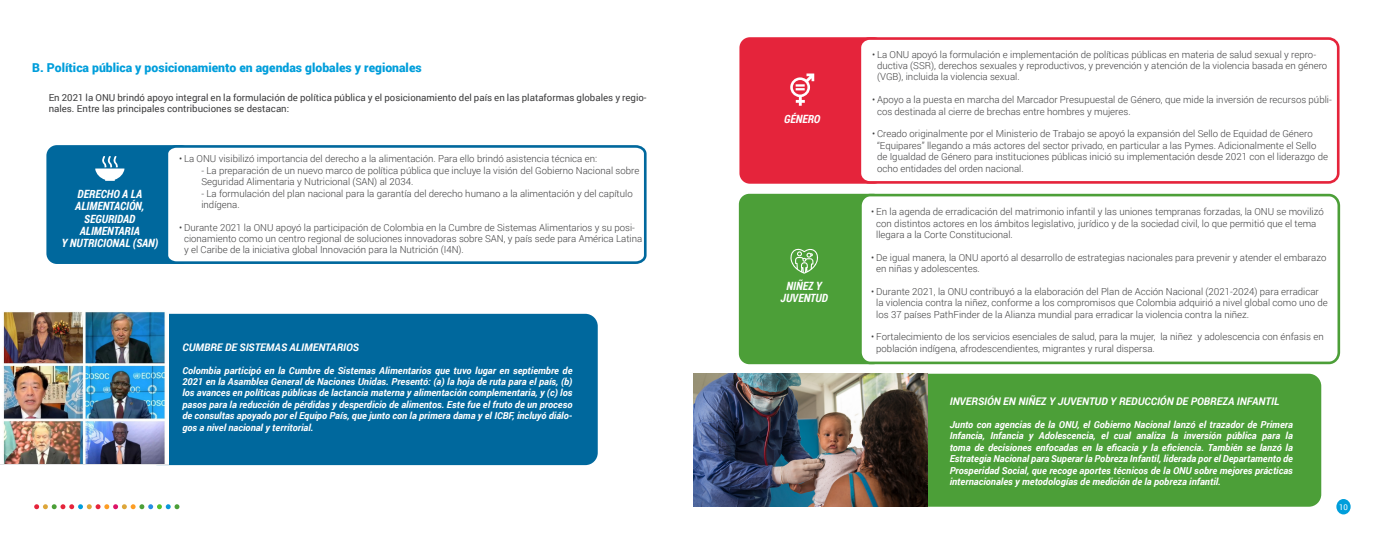
<style>
.page{position:relative;width:1386px;height:536px;background:#fff}
.page>*{position:absolute;margin:0;border:0;box-sizing:border-box;transform-origin:0 0}
.Sub_titulos{font:900 12.25px "Roboto";color:#009edb}
.Titulo_Box_Naranja{font:italic 700 11.38px "Roboto Condensed";color:#fff}
.Titulo_Box_Naranja-2{font:italic 700 10.5px "Roboto";color:#fff}
.Texto_Infografía{font:300 9.62px/11.4px "Roboto";color:#3e3e3f}
.Box_Naranja{font:italic 700 9.62px/11.4px "Roboto";color:#fff;text-align:justify}
.t1{font:9.62px/11.4px "Roboto";color:#3e3e3f}
.t2{font:7.88px "Roboto";color:#fff}
</style>
<div class="page">
<svg style="left:34px;top:504px;width:146px;height:5px"></svg>
<div style="left:1336px;top:499px;width:15px;height:15px;background:#009edb;border-radius:50%"></div>
<div style="left:145px;top:314px;width:453px;height:151px;background:#00689d;border-radius:12px"></div>
<img style="left:3px;top:311px;width:165px;height:152px">
<div style="left:46px;top:145px;width:145px;height:119px;background:#00689d;border-radius:10px"></div>
<svg style="left:164px;top:145px;width:483px;height:119px"></svg>
<div style="left:739px;top:37px;width:145px;height:147px;background:#e5243b;border-radius:10px"></div>
<div style="left:860px;top:39px;width:478px;height:143px;background:#fff;border-radius:9px"></div>
<div style="left:859px;top:37px;width:481px;height:147px;border:3px solid #e5243b;border-radius:9px"></div>
<div style="left:739px;top:194px;width:145px;height:170px;background:#4c9f38;border-radius:10px"></div>
<div style="left:860px;top:195px;width:479px;height:168px;background:#fff;border-radius:10px"></div>
<div style="left:859px;top:194px;width:481px;height:170px;border:3px solid #4c9f38;border-radius:10px"></div>
<div style="left:904px;top:373px;width:417px;height:133px;background:#4c9f38;border-radius:12px"></div>
<img style="left:693px;top:373px;width:235px;height:133px">
<svg style="left:790px;top:248px;width:28px;height:25px"></svg>
<svg style="left:95px;top:156px;width:30px;height:25px"></svg>
<svg style="left:790px;top:73px;width:24px;height:33px"></svg>
<p class="Sub_titulos" style="left:32px;top:59px;width:391px">B. Política pública y posicionamiento en agendas globales y regionales</p>
<p class="t1" style="left:49px;top:91px;width:599px">En 2021 la ONU brindó apoyo integral en la formulación de política pública y el posicionamiento del país en las plataformas globales y regio&shy;nales. Entre las principales contribuciones se destacan:</p>
<p class="Titulo_Box_Naranja" style="left:78px;top:186px;width:66px">DERECHO A LA</p>
<p class="Titulo_Box_Naranja" style="left:75px;top:198px;width:71px">ALIMENTACIÓN,</p>
<p class="Titulo_Box_Naranja" style="left:84px;top:211px;width:53px">SEGURIDAD</p>
<p class="Titulo_Box_Naranja" style="left:80px;top:223px;width:62px">ALIMENTARIA</p>
<p class="Titulo_Box_Naranja" style="left:61px;top:235px;width:98px">Y NUTRICIONAL (SAN)</p>
<p class="Texto_Infografía" style="left:179px;top:153px;width:420px">• La ONU visibilizó importancia del derecho a la alimentación. Para ello brindó asistencia técnica en:</p>
<p class="Texto_Infografía" style="left:201px;top:164px;width:439px">- La preparación de un nuevo marco de política pública que incluye la visión del Gobierno Nacional sobre<br>Seguridad Alimentaria y Nutricional (SAN) al 2034.</p>
<p class="Texto_Infografía" style="left:201px;top:187px;width:433px">- La formulación del plan nacional para la garantía del derecho humano a la alimentación y del capítulo indígena.</p>
<p class="Texto_Infografía" style="left:184px;top:221px;width:460px;text-indent:-5px">• Durante 2021 la ONU apoyó la participación de Colombia en la Cumbre de Sistemas Alimentarios y su posi&shy;cionamiento como un centro regional de soluciones innovadoras sobre SAN, y país sede para América Latina y el Caribe de la iniciativa global Innovación para la Nutrición (I4N).</p>
<p class="Titulo_Box_Naranja-2" style="left:182px;top:339px;width:178px">CUMBRE DE SISTEMAS ALIMENTARIOS</p>
<p class="Box_Naranja" style="left:182px;top:364px;width:392px">Colombia participó en la Cumbre de Sistemas Alimentarios que tuvo lugar en septiembre de 2021 en la Asamblea General de Naciones Unidas. Presentó: (a) la hoja de ruta para el país, (b) los avances en políticas públicas de lactancia materna y alimentación complementaria, y (c) los pasos para la reducción de pérdidas y desperdicio de alimentos. Este fue el fruto de un proceso de consultas apoyado por el Equipo País, que junto con la primera dama y el ICBF, incluyó diálo&shy;gos a nivel nacional y territorial.</p>
<p class="Titulo_Box_Naranja" style="left:784px;top:111px;width:38px">GÉNERO</p>
<p class="Titulo_Box_Naranja" style="left:787px;top:278px;width:37px">NIÑEZ Y</p>
<p class="Titulo_Box_Naranja" style="left:781px;top:290px;width:49px">JUVENTUD</p>
<p class="Texto_Infografía" style="left:877px;top:48px;width:452px;text-indent:-5px">• La ONU apoyó la formulación e implementación de políticas públicas en materia de salud sexual y repro&shy;ductiva (SSR), derechos sexuales y reproductivos, y prevención y atención de la violencia basada en género (VGB), incluida la violencia sexual.</p>
<p class="Texto_Infografía" style="left:877px;top:94px;width:456px;text-indent:-5px">• Apoyo a la puesta en marcha del Marcador Presupuestal de Género, que mide la inversión de recursos públi&shy;cos destinada al cierre de brechas entre hombres y mujeres.</p>
<p class="Texto_Infografía" style="left:877px;top:128px;width:452px;text-indent:-5px">• Creado originalmente por el Ministerio de Trabajo se apoyó la expansión del Sello de Equidad de Género “Equipares” llegando a más actores del sector privado, en particular a las Pymes. Adicionalmente el Sello de Igualdad de Género para instituciones públicas inició su implementación desde 2021 con el liderazgo de ocho entidades del orden nacional.</p>
<p class="Texto_Infografía" style="left:876px;top:206px;width:449px;text-indent:-5px">• En la agenda de erradicación del matrimonio infantil y las uniones tempranas forzadas, la ONU se movilizó con distintos actores en los ámbitos legislativo, jurídico y de la sociedad civil, lo que permitió que el tema llegara a la Corte Constitucional.</p>
<p class="Texto_Infografía" style="left:876px;top:251px;width:452px;text-indent:-5px">• De igual manera, la ONU aportó al desarrollo de estrategias nacionales para prevenir y atender el embarazo en niñas y adolescentes.</p>
<p class="Texto_Infografía" style="left:876px;top:285px;width:453px;text-indent:-5px">• Durante 2021, la ONU contribuyó a la elaboración del Plan de Acción Nacional (2021-2024) para erradicar la violencia contra la niñez, conforme a los compromisos que Colombia adquirió a nivel global como uno de los 37 países PathFinder de la Alianza mundial para erradicar la violencia contra la niñez.</p>
<p class="Texto_Infografía" style="left:876px;top:331px;width:449px;text-indent:-5px">• Fortalecimiento de los servicios esenciales de salud, para la mujer, la niñez y adolescencia con énfasis en población indígena, afrodescendientes, migrantes y rural dispersa.</p>
<p class="Titulo_Box_Naranja-2" style="left:950px;top:394px;width:331px">INVERSIÓN EN NIÑEZ Y JUVENTUD Y REDUCCIÓN DE POBREZA INFANTIL</p>
<p class="Box_Naranja" style="left:950px;top:418px;width:345px">Junto con agencias de la ONU, el Gobierno Nacional lanzó el trazador de Primera Infancia, Infancia y Adolescencia, el cual analiza la inversión pública para la toma de decisiones enfocadas en la eficacia y la eficiencia. También se lanzó la Estrategia Nacional para Superar la Pobreza Infantil, liderada por el Departamento de Prosperidad Social, que recoge aportes técnicos de la ONU sobre mejores prácticas internacionales y metodologías de medición de la pobreza infantil.</p>
<p class="t2" style="left:1339px;top:501px;width:10px">10</p>
</div>
